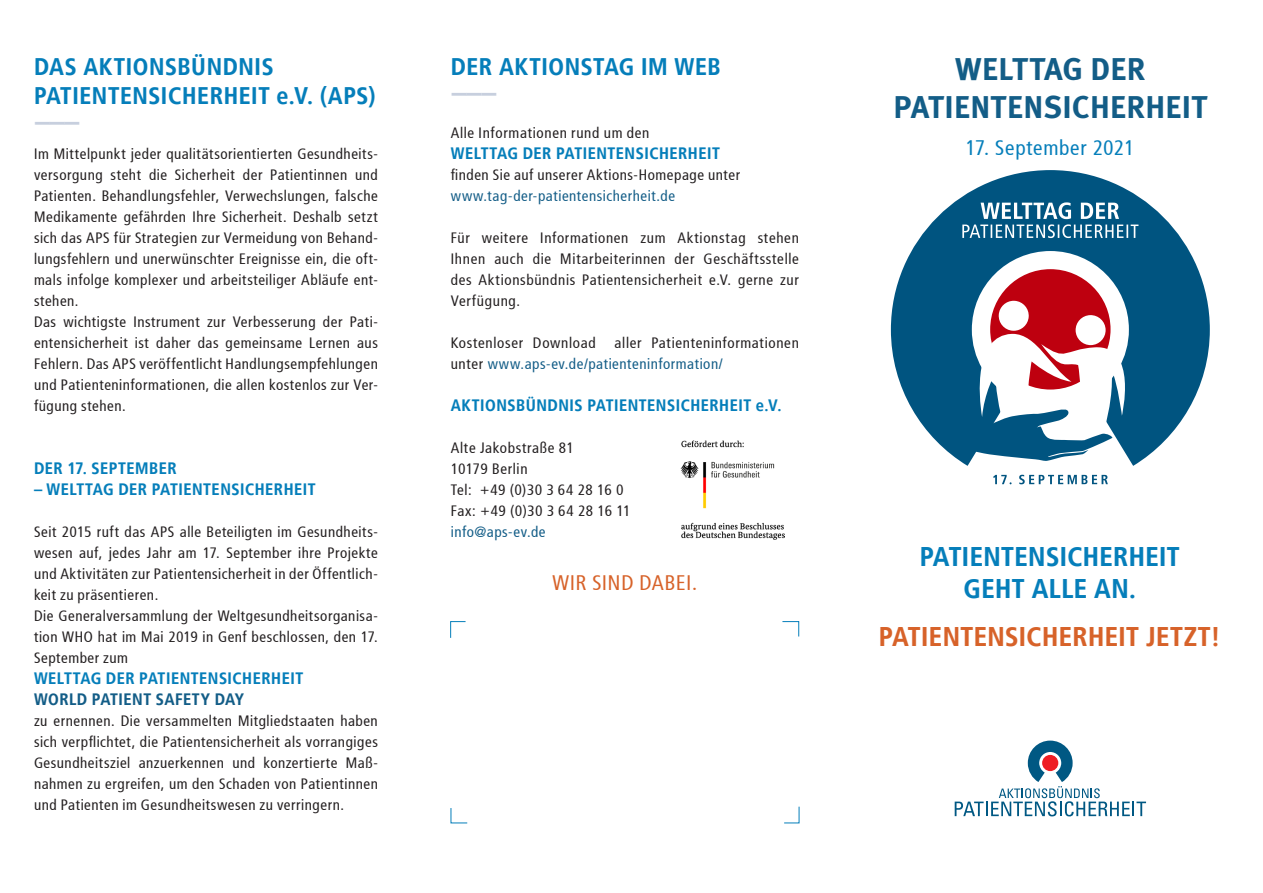
<style>
.page{position:relative;width:1263px;height:893px;background:#fff}
.page>*{position:absolute;margin:0;border:0;box-sizing:border-box;transform-origin:0 0}
.t1{font:700 31.5px/37.8px "Meta Pro";letter-spacing:.005em;color:#135d87;text-align:center}
.t2{font:700 27px/32.4px "Transit Offc";letter-spacing:-.01em;color:#057eba;text-align:center}
.t3{font:700 27px "Transit Offc";letter-spacing:-.01em;color:#d76229}
.t4{font:700 24px/28.8px "Transit Offc";color:#057eba}
.t5{font:21px "Transit Offc";letter-spacing:-.005em;color:#057eba}
.t6{font:21px "Transit Offc";letter-spacing:-.005em;color:#d76229}
.t7{font:900 21px "Meta Pro";color:#c7cfde}
.t8{font:700 16.5px "Transit Offc";letter-spacing:.01em;color:#057eba}
.t9{font:700 16.5px "Transit Offc";letter-spacing:.005em;color:#135d87}
.t10{font:15px/21px "Transit Offc";letter-spacing:-.005em;color:#231f20}
.t11{font:15px "Transit Offc";letter-spacing:-.005em;color:#135d87}
.s1{color:#135d87}
</style>
<div class="page">
<svg style="left:450px;top:621px;width:16px;height:17px"></svg>
<svg style="left:450px;top:808px;width:18px;height:16px"></svg>
<svg style="left:784px;top:806px;width:16px;height:18px"></svg>
<svg style="left:782px;top:621px;width:17px;height:16px"></svg>
<img style="left:680px;top:440px;width:105px;height:100px">
<svg style="left:955px;top:741px;width:191px;height:75px"></svg>
<div style="left:1042px;top:755px;width:16px;height:16px;background:#ee1d23;border-radius:50%"></div>
<svg style="left:891px;top:170px;width:319px;height:296px;fill:#005480"></svg>
<svg style="left:958px;top:301px;width:180px;height:160px"></svg>
<div style="left:1075px;top:315px;width:31px;height:30px;background:#fff;border-radius:50%"></div>
<svg style="left:993px;top:475px;width:115px;height:9px"></svg>
<svg style="left:962px;top:202px;width:176px;height:36px"></svg>
<h3 class="t4" style="left:34px;top:52px;width:344px">DAS AKTIONSBÜNDNIS<br>PATIENTENSICHERHEIT e.V. (APS)</h3>
<h3 class="t7" style="left:34px;top:108px;width:48px">———</h3>
<p class="t10" style="left:34px;top:143px;width:346px">Im Mittelpunkt jeder qualitätsorientierten Gesundheits&shy;versorgung steht die Sicherheit der Patientinnen und Patienten. Behandlungsfehler, Verwechslungen, falsche Medikamente gefährden Ihre Sicherheit. Deshalb setzt sich das APS für Strategien zur Vermeidung von Behand&shy;lungsfehlern und unerwünschter Ereignisse ein, die oft&shy;mals infolge komplexer und arbeitsteiliger Abläufe ent&shy;stehen.<br>Das wichtigste Instrument zur Verbesserung der Pati&shy;entensicherheit ist daher das gemeinsame Lernen aus Fehlern. Das APS veröffentlicht Handlungsempfehlungen und Patienteninformationen, die allen kostenlos zur Ver&shy;fügung stehen.</p>
<p class="t8" style="left:34px;top:458px;width:144px">DER 17. SEPTEMBER</p>
<p class="t8" style="left:34px;top:479px;width:284px">– WELTTAG DER PATIENTENSICHERHEIT</p>
<p class="t10" style="left:34px;top:521px;width:346px">Seit 2015 ruft das APS alle Beteiligten im Gesundheits&shy;wesen auf, jedes Jahr am 17. September ihre Projekte und Aktivitäten zur Patientensicherheit in der Öffentlich&shy;keit zu präsentieren.<br>Die Generalversammlung der Weltgesundheitsorganisa&shy;tion WHO hat im Mai 2019 in Genf beschlossen, den 17.<br>September zum</p>
<p class="t8" style="left:34px;top:668px;width:271px">WELTTAG DER PATIENTENSICHERHEIT</p>
<p class="t9" style="left:34px;top:689px;width:212px">WORLD PATIENT SAFETY DAY</p>
<p class="t10" style="left:34px;top:710px;width:346px;text-align:justify">zu ernennen. Die versammelten Mitgliedstaaten haben sich verpflichtet, die Patientensicherheit als vorrangiges Gesundheitsziel anzuerkennen und konzertierte Maß&shy;nahmen zu ergreifen, um den Schaden von Patientinnen und Patienten im Gesundheitswesen zu verringern.</p>
<h3 class="t4" style="left:451px;top:52px;width:272px">DER AKTIONSTAG IM WEB</h3>
<h3 class="t7" style="left:451px;top:80px;width:48px">———</h3>
<p class="t10" style="left:451px;top:122px;width:201px">Alle Informationen rund um den</p>
<p class="t8" style="left:451px;top:143px;width:271px">WELTTAG DER PATIENTENSICHERHEIT</p>
<p class="t10" style="left:451px;top:164px;width:291px">finden Sie auf unserer Aktions-Homepage unter</p>
<p class="t11" style="left:451px;top:187px;width:226px">www.tag-der-patientensicherheit.de</p>
<p class="t10" style="left:451px;top:227px;width:350px;text-align:justify">Für weitere Informationen zum Aktionstag stehen Ihnen auch die Mitarbeiterinnen der Geschäftsstelle des Aktionsbündnis Patientensicherheit e.V. gerne zur Verfügung.</p>
<p class="t10" style="left:451px;top:332px;width:350px">Kostenloser Download aller Patienteninformationen unter <span class="s1">www.aps-ev.de/patienteninformation/</span></p>
<p class="t8" style="left:451px;top:395px;width:333px">AKTIONSBÜNDNIS PATIENTENSICHERHEIT e.V.</p>
<p class="t10" style="left:451px;top:437px;width:182px">Alte Jakobstraße 81<br>10179 Berlin<br>Tel: +49 (0)30 3 64 28 16 0<br>Fax: +49 (0)30 3 64 28 16 11</p>
<p class="t11" style="left:451px;top:523px;width:97px">info@aps-ev.de</p>
<h3 class="t6" style="left:552px;top:571px;width:147px">WIR SIND DABEI.</h3>
<h1 class="t1" style="left:893px;top:51px;width:315px">WELTTAG DER<br>PATIENTENSICHERHEIT</h1>
<h3 class="t5" style="left:965px;top:135px;width:171px">17. September 2021</h3>
<h2 class="t2" style="left:920px;top:540px;width:262px">PATIENTENSICHERHEIT<br>GEHT ALLE AN.</h2>
<h2 class="t3" style="left:879px;top:619px;width:344px">PATIENTENSICHERHEIT JETZT!</h2>
</div>
